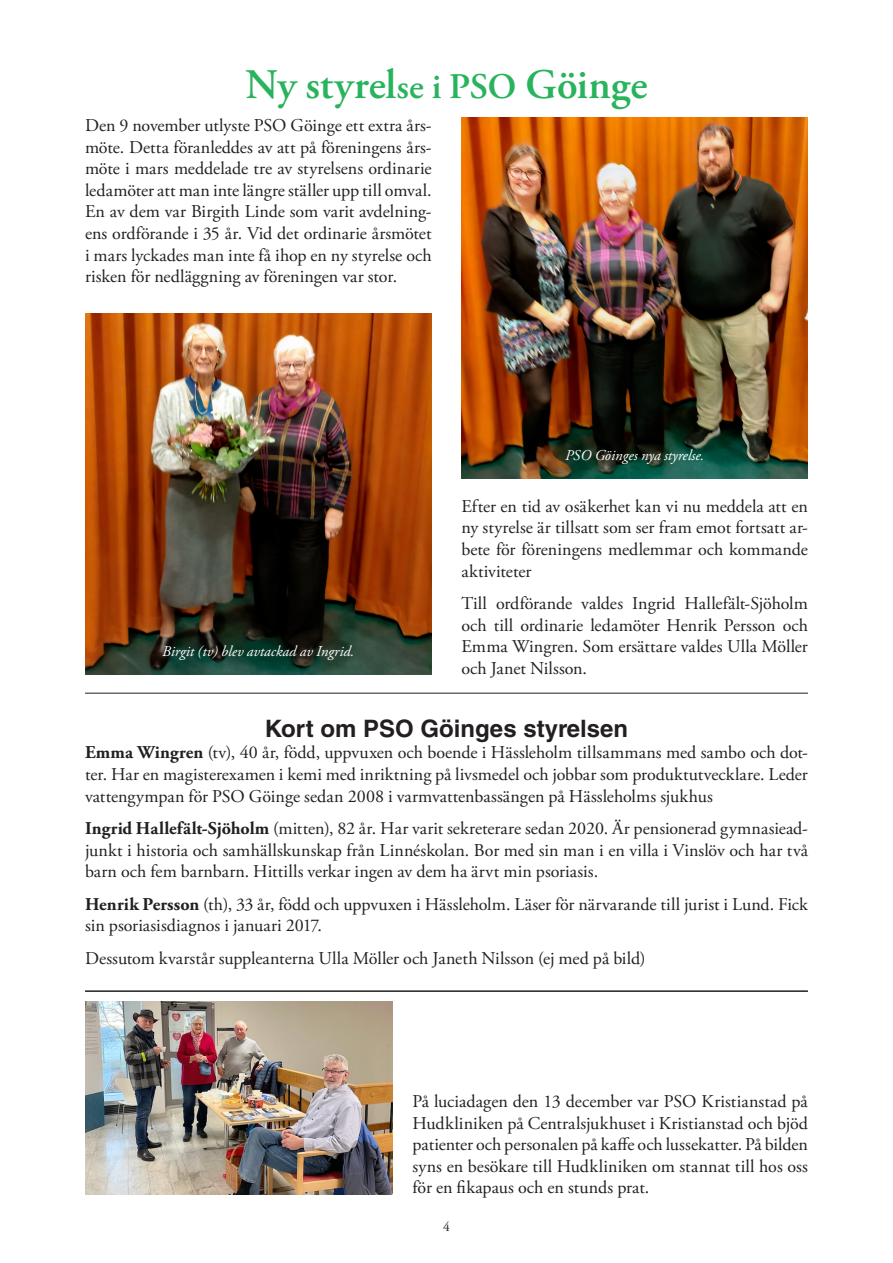
<style>
.page{position:relative;width:893px;height:1263px;background:#fff}
.page>*{position:absolute;margin:0;border:0;box-sizing:border-box;transform-origin:0 0}
.Rubrik_PSO{font:600 42px "Adobe Garamond Pro";color:#28b35c}
.Rubrik{font:700 24px "Helvetica LT Std";color:#231f20}
.Brödtest_PSO{font:18px/21.6px "Adobe Garamond Pro";color:#231f20;text-align:justify}
.Bildtext{font:italic 15px "Adobe Garamond Pro";color:#fff}
.t1{font:13.5px "Adobe Garamond Pro";color:#231f20}
.s1{font-size:36px}
.s2{font-weight:700}
</style>
<div class="page">
<img style="left:461px;top:118px;width:347px;height:361px">
<img style="left:85px;top:314px;width:347px;height:361px">
<img style="left:85px;top:1001px;width:307px;height:194px">
<hr style="left:85px;top:693px;width:723px;height:1px;background:#231f20">
<hr style="left:85px;top:990px;width:723px;height:2px;background:#231f20">
<p class="Rubrik_PSO" style="left:245px;top:61px;width:404px">Ny styrel<span class="s1">se i PSO</span> Göinge</p>
<p class="Brödtest_PSO" style="left:85px;top:115px;width:348px">Den 9 november utlyste PSO Göinge ett extra års&shy;möte. Detta föranleddes av att på föreningens års&shy;möte i mars meddelade tre av styrelsens ordinarie ledamöter att man inte längre ställer upp till omval.<br>En av dem var Birgith Linde som varit avdelning&shy;ens ordförande i 35 år. Vid det ordinarie årsmötet i mars lyckades man inte få ihop en ny styrelse och risken för nedläggning av föreningen var stor.</p>
<p class="Bildtext" style="left:162px;top:642px;width:194px">Birgit (tv) blev avtackad av Ingrid.</p>
<p class="Bildtext" style="left:565px;top:446px;width:141px">PSO Göinges nya styrelse.</p>
<p class="Brödtest_PSO" style="left:461px;top:496px;width:348px">Efter en tid av osäkerhet kan vi nu meddela att en ny styrelse är tillsatt som ser fram emot fortsatt ar&shy;bete för föreningens medlemmar och kommande aktiviteter</p>
<p class="Brödtest_PSO" style="left:461px;top:593px;width:348px">Till ordförande valdes Ingrid Hallefält-Sjöholm och till ordinarie ledamöter Henrik Persson och Emma Wingren. Som ersättare valdes Ulla Möller och Janet Nilsson.</p>
<p class="Rubrik" style="left:265px;top:714px;width:365px">Kort om PSO Göinges styrelsen</p>
<p class="Brödtest_PSO" style="left:85px;top:742px;width:724px"><span class="s2">Emma Wingren</span> (tv), 40 år, född, uppvuxen och boende i Hässleholm tillsammans med sambo och dot&shy;ter. Har en magisterexamen i kemi med inriktning på livsmedel och jobbar som produktutvecklare. Leder vattengympan för PSO Göinge sedan 2008 i varmvattenbassängen på Hässleholms sjukhus</p>
<p class="Brödtest_PSO" style="left:85px;top:818px;width:724px"><span class="s2">Ingrid Hallefält-Sjöholm</span> (mitten), 82 år. Har varit sekreterare sedan 2020. Är pensionerad gymnasiead&shy;junkt i historia och samhällskunskap från Linnéskolan. Bor med sin man i en villa i Vinslöv och har två barn och fem barnbarn. Hittills verkar ingen av dem ha ärvt min psoriasis.</p>
<p class="Brödtest_PSO" style="left:85px;top:894px;width:724px"><span class="s2">Henrik Persson</span> (th), 33 år, född och uppvuxen i Hässleholm. Läser för närvarande till jurist i Lund. Fick sin psoriasisdiagnos i januari 2017.</p>
<p class="Brödtest_PSO" style="left:85px;top:948px;width:562px">Dessutom kvarstår suppleanterna Ulla Möller och Janeth Nilsson (ej med på bild)</p>
<p class="Brödtest_PSO" style="left:412px;top:1091px;width:397px">På luciadagen den 13 december var PSO Kristianstad på Hudkliniken på Centralsjukhuset i Kristianstad och bjöd patienter och personalen på kaffe och lussekatter. På bilden syns en besökare till Hudkliniken om stannat till hos oss för en fikapaus och en stunds prat.</p>
<p class="t1" style="left:443px;top:1219px;width:8px">4</p>
</div>
